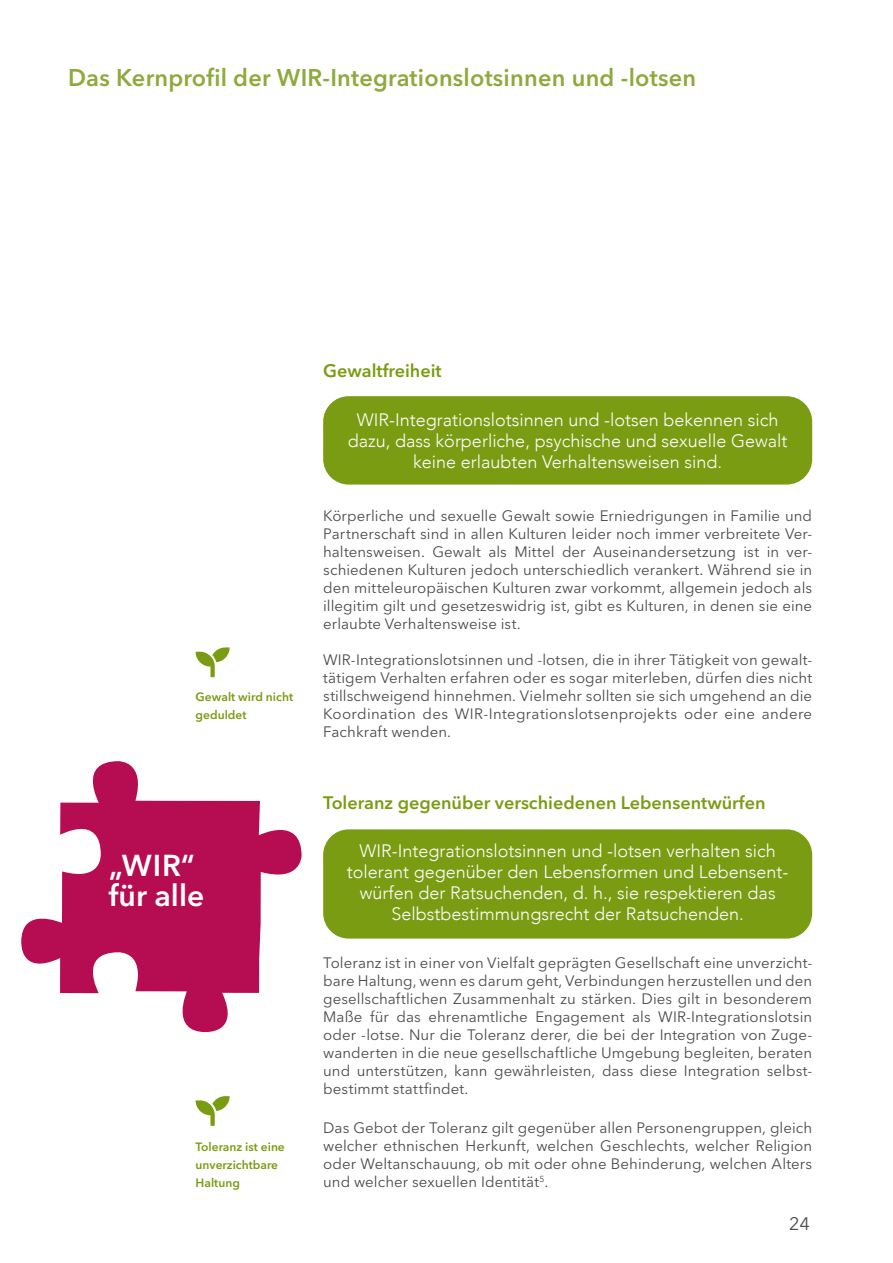
<style>
.page{position:relative;width:893px;height:1263px;background:#fff}
.page>*{position:absolute;margin:0;border:0;box-sizing:border-box;transform-origin:0 0}
.t1{font:600 30px "Avenir Next LT Pro";color:#fff}
.t2{font:600 24px "Avenir Next LT Pro";letter-spacing:.01em;color:#8ea93c}
.t3{font:300 18px/21px "Avenir";color:#fff;text-align:center}
.Zwischenhead_1{font:600 18px "Avenir Next LT Pro";color:#7a9c13}
.t4{font:18px "Avenir Next LT Pro";color:#4b4b4d}
.Fliesstext{font:15px/18px "Avenir Next LT Pro";letter-spacing:.005em;color:#4b4b4d;text-align:justify}
.t5{font:600 12px/18px "Avenir Next LT Pro";color:#7a9c13}
</style>
<div class="page">
<div style="left:323px;top:396px;width:489px;height:89px;background:#7a9c13;border-radius:26px"></div>
<div style="left:323px;top:829px;width:489px;height:109px;background:#7a9c13;border-radius:26px"></div>
<svg style="left:196px;top:647px;width:34px;height:30px"></svg>
<svg style="left:196px;top:1096px;width:34px;height:30px"></svg>
<svg style="left:21px;top:761px;width:281px;height:272px;fill:#b60c51"></svg>
<h2 class="t2" style="left:68px;top:63px;width:630px">Das Kernprofil der WIR-Integrationslotsinnen und -lotsen</h2>
<h4 class="Zwischenhead_1" style="left:323px;top:360px;width:120px">Gewaltfreiheit</h4>
<p class="t5" style="left:196px;top:688px;width:99px">Gewalt wird nicht geduldet</p>
<p class="t1" style="left:109px;top:847px;width:88px">„WIR“</p>
<p class="t1" style="left:109px;top:877px;width:97px">für alle</p>
<p class="t5" style="left:196px;top:1138px;width:91px">Toleranz ist eine unverzichtbare<br>Haltung</p>
<p class="t3" style="left:348px;top:409px;width:441px">WIR-Integrationslotsinnen und -lotsen bekennen sich dazu, dass körperliche, psychische und sexuelle Gewalt keine erlaubten Verhaltensweisen sind.</p>
<p class="Fliesstext" style="left:323px;top:507px;width:491px">Körperliche und sexuelle Gewalt sowie Erniedrigungen in Familie und Partnerschaft sind in allen Kulturen leider noch immer verbreitete Ver&shy;haltensweisen. Gewalt als Mittel der Auseinandersetzung ist in ver&shy;schiedenen Kulturen jedoch unterschiedlich verankert. Während sie in den mitteleuropäischen Kulturen zwar vorkommt, allgemein jedoch als illegitim gilt und gesetzeswidrig ist, gibt es Kulturen, in denen sie eine erlaubte Verhaltensweise ist.</p>
<p class="Fliesstext" style="left:323px;top:651px;width:491px">WIR-Integrationslotsinnen und -lotsen, die in ihrer Tätigkeit von gewalt&shy;tätigem Verhalten erfahren oder es sogar miterleben, dürfen dies nicht stillschweigend hinnehmen. Vielmehr sollten sie sich umgehend an die Koordination des WIR-Integrationslotsenprojekts oder eine andere Fachkraft wenden.</p>
<h4 class="Zwischenhead_1" style="left:323px;top:792px;width:444px">Toleranz gegenüber verschiedenen Lebensentwürfen</h4>
<p class="t3" style="left:347px;top:840px;width:443px">WIR-Integrationslotsinnen und -lotsen verhalten sich tolerant gegenüber den Lebensformen und Lebensent&shy;würfen der Ratsuchenden, d. h., sie respektieren das Selbstbestimmungsrecht der Ratsuchenden.</p>
<p class="Fliesstext" style="left:323px;top:954px;width:490px">Toleranz ist in einer von Vielfalt geprägten Gesellschaft eine unverzicht&shy;bare Haltung, wenn es darum geht, Verbindungen herzustellen und den gesellschaftlichen Zusammenhalt zu stärken. Dies gilt in besonderem Maße für das ehrenamtliche Engagement als WIR-Integrationslotsin oder -lotse. Nur die Toleranz derer, die bei der Integration von Zuge&shy;wanderten in die neue gesellschaftliche Umgebung begleiten, beraten und unterstützen, kann gewährleisten, dass diese Integration selbst&shy;bestimmt stattfindet.</p>
<p class="Fliesstext" style="left:323px;top:1119px;width:491px">Das Gebot der Toleranz gilt gegenüber allen Personengruppen, gleich welcher ethnischen Herkunft, welchen Geschlechts, welcher Religion oder Weltanschauung, ob mit oder ohne Behinderung, welchen Alters und welcher sexuellen Identität<sup>5</sup>.</p>
<p class="t4" style="left:789px;top:1212px;width:23px">24</p>
</div>
